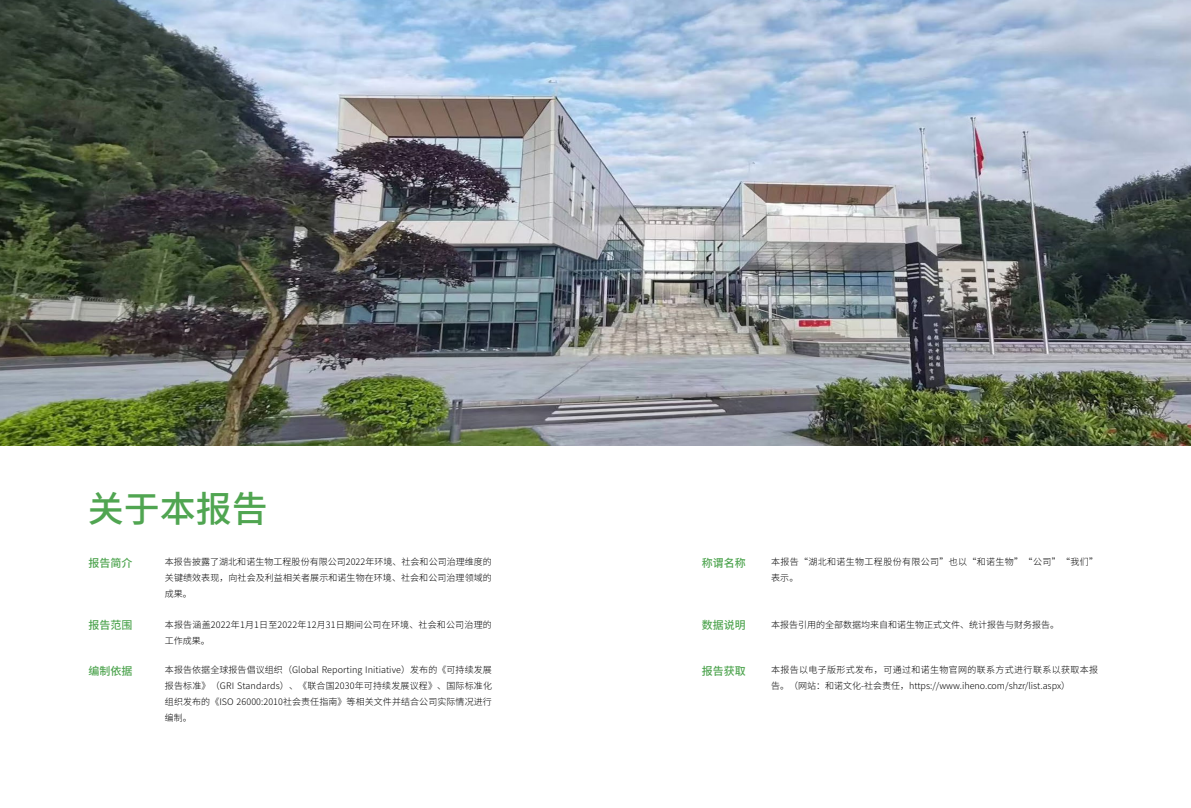
<style>
.page{position:relative;width:1191px;height:808px;background:#fff}
.page>*{position:absolute;margin:0;border:0;box-sizing:border-box;transform-origin:0 0}
.t1{font:500 36px "Source Han Sans CN";color:#50a551}
.t2{font:500 11px "Source Han Sans CN";color:#50a551}
.t3{font:300 9px/16px "Source Han Sans CN";letter-spacing:.01em;color:#000;text-align:justify}
.t4{font:300 9px/16px "Source Han Sans CN";letter-spacing:.04em;color:#000}
</style>
<div class="page">
<img style="left:0;top:0;width:1191px;height:445px">
<h1 class="t1" style="left:88px;top:489px;width:181px">关于本报告</h1>
<p class="t2" style="left:89px;top:557px;width:45px">报告简介</p>
<p class="t2" style="left:89px;top:619px;width:45px">报告范围</p>
<p class="t2" style="left:89px;top:665px;width:45px">编制依据</p>
<p class="t3" style="left:165px;top:554px;width:328px">本报告披露了湖北和诺生物工程股份有限公司2022年环境、社会和公司治理维度的关键绩效表现，向社会及利益相关者展示和诺生物在环境、社会和公司治理领域的成果。</p>
<p class="t3" style="left:165px;top:616px;width:328px">本报告涵盖2022年1月1日至2022年12月31日期间公司在环境、社会和公司治理的工作成果。</p>
<p class="t3" style="left:165px;top:662px;width:329px">本报告依据全球报告倡议组织（Global Reporting Initiative）发布的《可持续发展报告标准》（GRI Standards）、《联合国2030年可持续发展议程》、国际标准化组织发布的《ISO 26000:2010社会责任指南》等相关文件并结合公司实际情况进行编制。</p>
<p class="t2" style="left:702px;top:557px;width:45px">称谓名称</p>
<p class="t2" style="left:702px;top:619px;width:45px">数据说明</p>
<p class="t2" style="left:702px;top:665px;width:45px">报告获取</p>
<p class="t4" style="left:771px;top:554px;width:328px">本报告“湖北和诺生物工程股份有限公司”也以“和诺生物”“公司”“我们”表示。</p>
<p class="t3" style="left:771px;top:616px;width:289px">本报告引用的全部数据均来自和诺生物正式文件、统计报告与财务报告。</p>
<p class="t4" style="left:771px;top:662px;width:328px">本报告以电子版形式发布，可通过和诺生物官网的联系方式进行联系以获取本报告。（网站：和诺文化-社会责任，https://www.iheno.com/shzr/list.aspx）</p>
</div>
